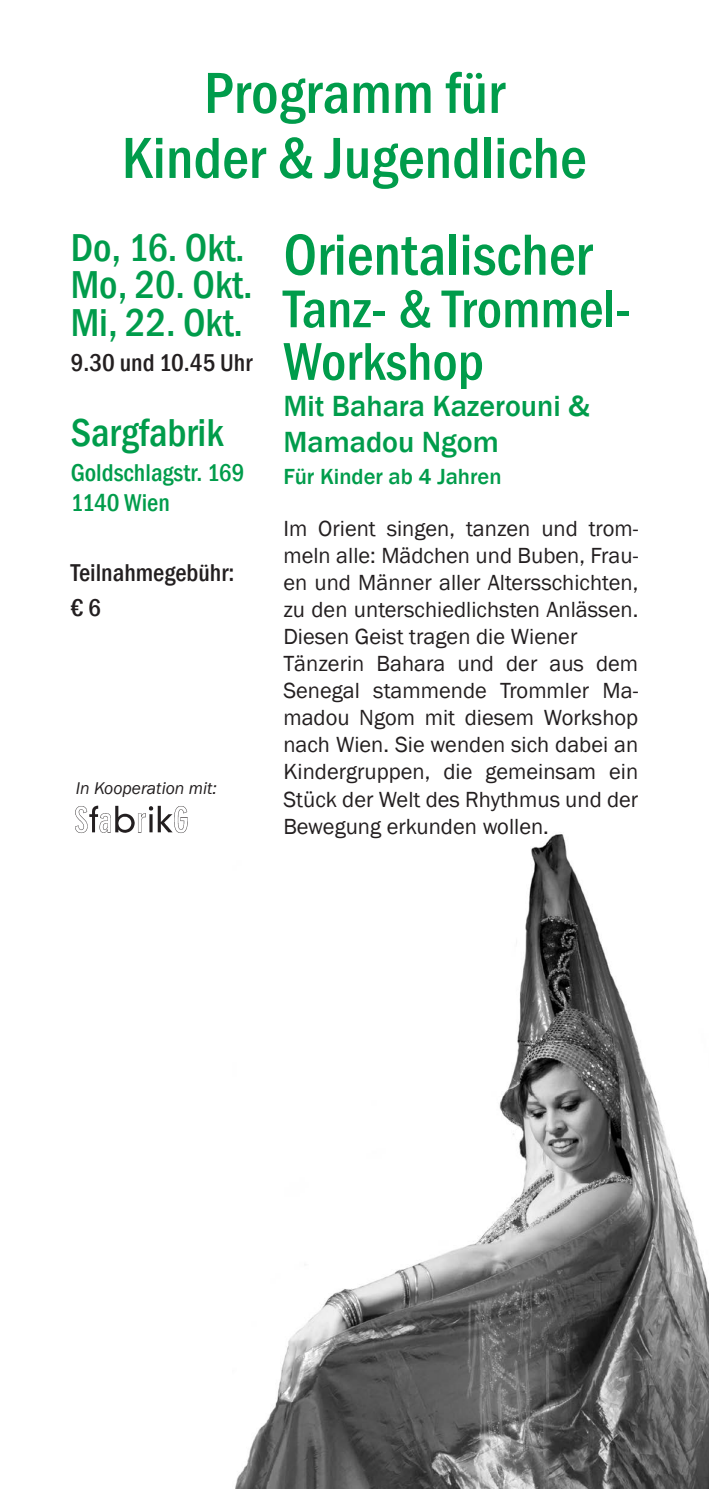
<style>
.page{position:relative;width:709px;height:1489px;background:#fff}
.page>*{position:absolute;margin:0;border:0;box-sizing:border-box;transform-origin:0 0}
.t1{font:500 condensed 60px/65px "Franklin Gothic";color:#009c4b;text-align:center}
.t2{font:500 condensed 55px/52.5px "Franklin Gothic";color:#009c4b}
.t3{font:500 condensed 40px/37.5px "Franklin Gothic";color:#009c4b}
.t4{font:500 30px/36px "Franklin Gothic";color:#009c4b}
.t5{font:500 condensed 25px/35px "Franklin Gothic";color:#231f20}
.t6{font:500 condensed 25px/30px "Franklin Gothic";color:#009c4b}
.t7{font:22.5px/27px "Franklin Gothic";color:#231f20}
.t8{font:500 22.5px "Franklin Gothic";color:#009c4b}
.t9{font:italic 17.5px "Franklin Gothic";color:#231f20}
</style>
<div class="page">
<img style="left:235px;top:834px;width:474px;height:654px">
<img style="left:75px;top:805px;width:113px;height:29px">
<h1 class="t1" style="left:122px;top:60px;width:466px">Programm für<br>Kinder &amp; Jugendliche</h1>
<h3 class="t3" style="left:71px;top:228px;width:183px">Do, 16. Okt.<br>Mo, 20. Okt.<br>Mi, 22. Okt.</h3>
<p class="t5" style="left:71px;top:345px;width:183px">9.30 und 10.45 Uhr</p>
<h3 class="t3" style="left:71px;top:413px;width:154px">Sargfabrik</h3>
<p class="t6" style="left:71px;top:457px;width:175px">Goldschlagstr. 169<br>1140 Wien</p>
<p class="t5" style="left:71px;top:555px;width:165px">Teilnahmegebühr: € 6</p>
<p class="t9" style="left:76px;top:777px;width:143px">In Kooperation mit:</p>
<h1 class="t1" style="left:283px;top:222px;width:310px">Orientalischer</h1>
<h2 class="t2" style="left:283px;top:282px;width:349px">Tanz- &amp; Trommel-<br>Workshop</h2>
<h3 class="t4" style="left:283px;top:388px;width:308px">Mit Bahara Kazerouni &amp;<br>Mamadou Ngom</h3>
<p class="t8" style="left:283px;top:463px;width:220px">Für Kinder ab 4 Jahren</p>
<p class="t7" style="left:283px;top:516px;width:356px">Im Orient singen, tanzen und trom&shy;meln alle: Mädchen und Buben, Frau&shy;en und Männer aller Altersschichten, zu den unterschiedlichsten Anlässen.<br>Diesen Geist tragen die Wiener Tänzerin Bahara und der aus dem Senegal stammende Trommler Ma&shy;madou Ngom mit diesem Workshop nach Wien. Sie wenden sich dabei an Kindergruppen, die gemeinsam ein Stück der Welt des Rhythmus und der Bewegung erkunden wollen.</p>
</div>
